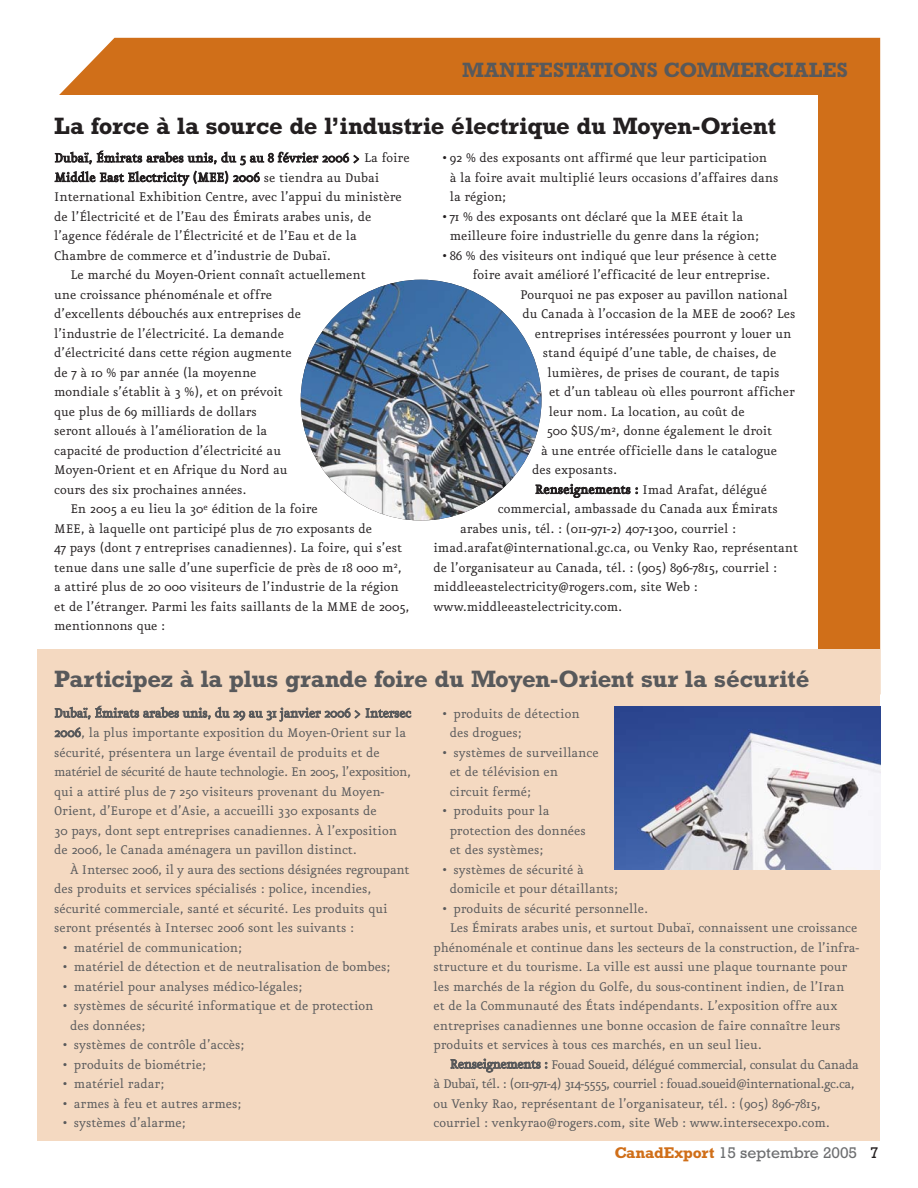
<style>
.page{position:relative;width:918px;height:1188px;background:#fff}
.page>*{position:absolute;margin:0;border:0;box-sizing:border-box;transform-origin:0 0}
.t1{font:700 24px "Rockwell";letter-spacing:-.01em;color:#58595b}
.t2{font:700 24px "Rockwell";letter-spacing:-.015em;color:#231f20}
.t3{font:700 21px "Rockwell";color:#58595b}
.t4{font:15.75px "Rockwell";color:#6d6e70}
.t5{font:15px/19.5px "Eureka";color:#231f20}
.t6{font:15px/19.5px "Eureka";color:#58595b}
.t7{font:15px "Eureka";letter-spacing:-.03em;color:#58595b}
.t8{font:15px "Eureka";letter-spacing:-.025em;color:#58595b}
.s1{font-weight:700;color:#d06f19}
.s2{color:#231f20}
</style>
<div class="page">
<div style="left:59px;top:38px;width:821px;height:611px;background:#d06f19"></div>
<div style="left:35px;top:95px;width:783px;height:1045px;background:#fff"></div>
<div style="left:38px;top:649px;width:842px;height:492px;background:#f4d9c1"></div>
<img style="left:301px;top:280px;width:240px;height:240px;border-radius:50%">
<img style="left:614px;top:706px;width:266px;height:163px">
<h2 class="t3" style="left:462px;top:63px;width:387px">MANIFESTATIONS COMMERCIALES</h2>
<h1 class="t2" style="left:54px;top:117px;width:723px">La force à la source de l’industrie électrique du Moyen-Orient</h1>
<p class="t5" style="left:54px;top:149px;width:357px">Dubaï, Émirats arabes unis, du 5 au 8 février 2006 &gt; La foire</p>
<p class="t5" style="left:54px;top:169px;width:326px">Middle East Electricity (MEE) 2006 se tiendra au Dubai</p>
<p class="t5" style="left:54px;top:189px;width:349px">International Exhibition Centre, avec l’appui du ministère</p>
<p class="t5" style="left:54px;top:208px;width:319px">de l’Électricité et de l’Eau des Émirats arabes unis, de</p>
<p class="t5" style="left:54px;top:228px;width:304px">l’agence fédérale de l’Électricité et de l’Eau et de la</p>
<p class="t5" style="left:54px;top:247px;width:278px">Chambre de commerce et d’industrie de Dubaï.</p>
<p class="t5" style="left:70px;top:267px;width:297px">Le marché du Moyen-Orient connaît actuellement</p>
<p class="t5" style="left:54px;top:286px;width:219px">une croissance phénoménale et offre</p>
<p class="t5" style="left:54px;top:306px;width:249px">d’excellents débouchés aux entreprises de</p>
<p class="t5" style="left:54px;top:325px;width:231px">l’industrie de l’électricité. La demande</p>
<p class="t5" style="left:54px;top:345px;width:239px">d’électricité dans cette région augmente</p>
<p class="t5" style="left:54px;top:364px;width:204px">de 7 à 10 % par année (la moyenne</p>
<p class="t5" style="left:54px;top:384px;width:230px">mondiale s’établit à 3 %), et on prévoit</p>
<p class="t5" style="left:54px;top:403px;width:204px">que plus de 69 milliards de dollars</p>
<p class="t5" style="left:54px;top:423px;width:215px">seront alloués à l’amélioration de la</p>
<p class="t5" style="left:54px;top:442px;width:228px">capacité de production d’électricité au</p>
<p class="t5" style="left:54px;top:462px;width:235px">Moyen-Orient et en Afrique du Nord au</p>
<p class="t5" style="left:54px;top:481px;width:194px">cours des six prochaines années.</p>
<p class="t5" style="left:70px;top:501px;width:249px">En 2005 a eu lieu la 30<sup>e</sup> édition de la foire</p>
<p class="t5" style="left:54px;top:520px;width:320px">MEE, à laquelle ont participé plus de 710 exposants de</p>
<p class="t5" style="left:54px;top:540px;width:349px">47 pays (dont 7 entreprises canadiennes). La foire, qui s’est</p>
<p class="t5" style="left:54px;top:559px;width:349px">tenue dans une salle d’une superficie de près de 18 000 m<sup>2</sup>,</p>
<p class="t5" style="left:54px;top:579px;width:346px">a attiré plus de 20 000 visiteurs de l’industrie de la région</p>
<p class="t5" style="left:54px;top:598px;width:357px">et de l’étranger. Parmi les faits saillants de la MME de 2005,</p>
<p class="t5" style="left:54px;top:618px;width:113px">mentionnons que :</p>
<p class="t5" style="left:450px;top:150px;width:330px;text-indent:-8px">• 92 % des exposants ont affirmé que leur participation<br>à la foire avait multiplié leurs occasions d’affaires dans la région;</p>
<p class="t5" style="left:450px;top:208px;width:311px;text-indent:-8px">• 71 % des exposants ont déclaré que la MEE était la meilleure foire industrielle du genre dans la région;</p>
<p class="t5" style="left:442px;top:247px;width:336px">• 86 % des visiteurs ont indiqué que leur présence à cette</p>
<p class="t5" style="left:473px;top:267px;width:299px">foire avait amélioré l’efficacité de leur entreprise.</p>
<p class="t5" style="left:520px;top:286px;width:269px">Pourquoi ne pas exposer au pavillon national</p>
<p class="t5" style="left:522px;top:306px;width:275px">du Canada à l’occasion de la MEE de 2006? Les</p>
<p class="t5" style="left:535px;top:325px;width:258px">entreprises intéressées pourront y louer un</p>
<p class="t5" style="left:543px;top:345px;width:235px">stand équipé d’une table, de chaises, de</p>
<p class="t5" style="left:547px;top:364px;width:234px">lumières, de prises de courant, de tapis</p>
<p class="t5" style="left:549px;top:384px;width:247px">et d’un tableau où elles pourront afficher</p>
<p class="t5" style="left:549px;top:403px;width:198px">leur nom. La location, au coût de</p>
<p class="t5" style="left:547px;top:423px;width:227px">500 $US/m<sup>2</sup>, donne également le droit</p>
<p class="t5" style="left:541px;top:442px;width:238px">à une entrée officielle dans le catalogue</p>
<p class="t5" style="left:532px;top:462px;width:86px">des exposants.</p>
<p class="t5" style="left:535px;top:481px;width:233px">Renseignements : Imad Arafat, délégué</p>
<p class="t5" style="left:498px;top:501px;width:281px">commercial, ambassade du Canada aux Émirats</p>
<p class="t5" style="left:460px;top:520px;width:277px">arabes unis, tél. : (011-971-2) 407-1300, courriel :</p>
<p class="t5" style="left:434px;top:540px;width:366px">imad.arafat@international.gc.ca, ou Venky Rao, représentant</p>
<p class="t5" style="left:434px;top:559px;width:345px">de l’organisateur au Canada, tél. : (905) 896-7815, courriel :</p>
<p class="t5" style="left:434px;top:579px;width:266px">middleeastelectricity@rogers.com, site Web :</p>
<p class="t5" style="left:434px;top:598px;width:190px">www.middleeastelectricity.com.</p>
<h1 class="t1" style="left:54px;top:670px;width:757px">Participez à la plus grande foire du Moyen-Orient sur la sécurité</h1>
<p class="t6" style="left:54px;top:705px;width:359px">Dubaï, Émirats arabes unis, du 29 au 31 janvier 2006 &gt; Intersec 2006, la plus importante exposition du Moyen-Orient sur la sécurité, présentera un large éventail de produits et de matériel de sécurité de haute technologie. En 2005, l’exposition, qui a attiré plus de 7 250 visiteurs provenant du Moyen-Orient, d’Europe et d’Asie, a accueilli 330 exposants de<br>30 pays, dont sept entreprises canadiennes. À l’exposition de 2006, le Canada aménagera un pavillon distinct.</p>
<p class="t6" style="left:54px;top:861px;width:357px;text-indent:16px">À Intersec 2006, il y aura des sections désignées regroupant des produits et services spécialisés : police, incendies, sécurité commerciale, santé et sécurité. Les produits qui seront présentés à Intersec 2006 sont les suivants :</p>
<p class="t6" style="left:63px;top:939px;width:181px">• matériel de communication;</p>
<p class="t6" style="left:63px;top:958px;width:329px">• matériel de détection et de neutralisation de bombes;</p>
<p class="t6" style="left:63px;top:978px;width:241px">• matériel pour analyses médico-légales;</p>
<p class="t6" style="left:70px;top:997px;width:305px;text-indent:-8px">• systèmes de sécurité informatique et de protection des données;</p>
<p class="t6" style="left:63px;top:1036px;width:183px">• systèmes de contrôle d’accès;</p>
<p class="t6" style="left:63px;top:1056px;width:145px">• produits de biométrie;</p>
<p class="t6" style="left:63px;top:1075px;width:103px">• matériel radar;</p>
<p class="t6" style="left:63px;top:1095px;width:180px">• armes à feu et autres armes;</p>
<p class="t6" style="left:63px;top:1114px;width:125px">• systèmes d’alarme;</p>
<p class="t6" style="left:450px;top:705px;width:131px;text-indent:-8px">• produits de détection des drogues;</p>
<p class="t6" style="left:450px;top:744px;width:151px;text-indent:-8px">• systèmes de surveillance et de télévision en circuit fermé;</p>
<p class="t6" style="left:450px;top:802px;width:138px;text-indent:-8px">• produits pour la protection des données et des systèmes;</p>
<p class="t6" style="left:450px;top:861px;width:170px;text-indent:-8px">• systèmes de sécurité à domicile et pour détaillants;</p>
<p class="t6" style="left:442px;top:900px;width:207px">• produits de sécurité personnelle.</p>
<p class="t6" style="left:450px;top:919px;width:409px">Les Émirats arabes unis, et surtout Dubaï, connaissent une croissance</p>
<p class="t6" style="left:434px;top:939px;width:427px">phénoménale et continue dans les secteurs de la construction, de l’infra-</p>
<p class="t6" style="left:434px;top:958px;width:415px">structure et du tourisme. La ville est aussi une plaque tournante pour</p>
<p class="t6" style="left:434px;top:978px;width:412px">les marchés de la région du Golfe, du sous-continent indien, de l’Iran</p>
<p class="t6" style="left:434px;top:997px;width:406px">et de la Communauté des États indépendants. L’exposition offre aux</p>
<p class="t6" style="left:434px;top:1017px;width:409px">entreprises canadiennes une bonne occasion de faire connaître leurs</p>
<p class="t6" style="left:434px;top:1036px;width:330px">produits et services à tous ces marchés, en un seul lieu.</p>
<p class="t8" style="left:450px;top:1059px;width:410px">Renseignements : Fouad Soueid, délégué commercial, consulat du Canada</p>
<p class="t7" style="left:434px;top:1078px;width:423px">à Dubaï, tél. : (011-971-4) 314-5555, courriel : fouad.soueid@international.gc.ca,</p>
<p class="t6" style="left:434px;top:1095px;width:389px">ou Venky Rao, représentant de l’organisateur, tél. : (905) 896-7815,</p>
<p class="t6" style="left:434px;top:1114px;width:398px">courriel : venkyrao@rogers.com, site Web : www.intersecexpo.com.</p>
<p class="t4" style="left:615px;top:1147px;width:265px"><span class="s1">CanadExport</span> 15 septembre 2005 <span class="s2">7</span></p>
</div>
